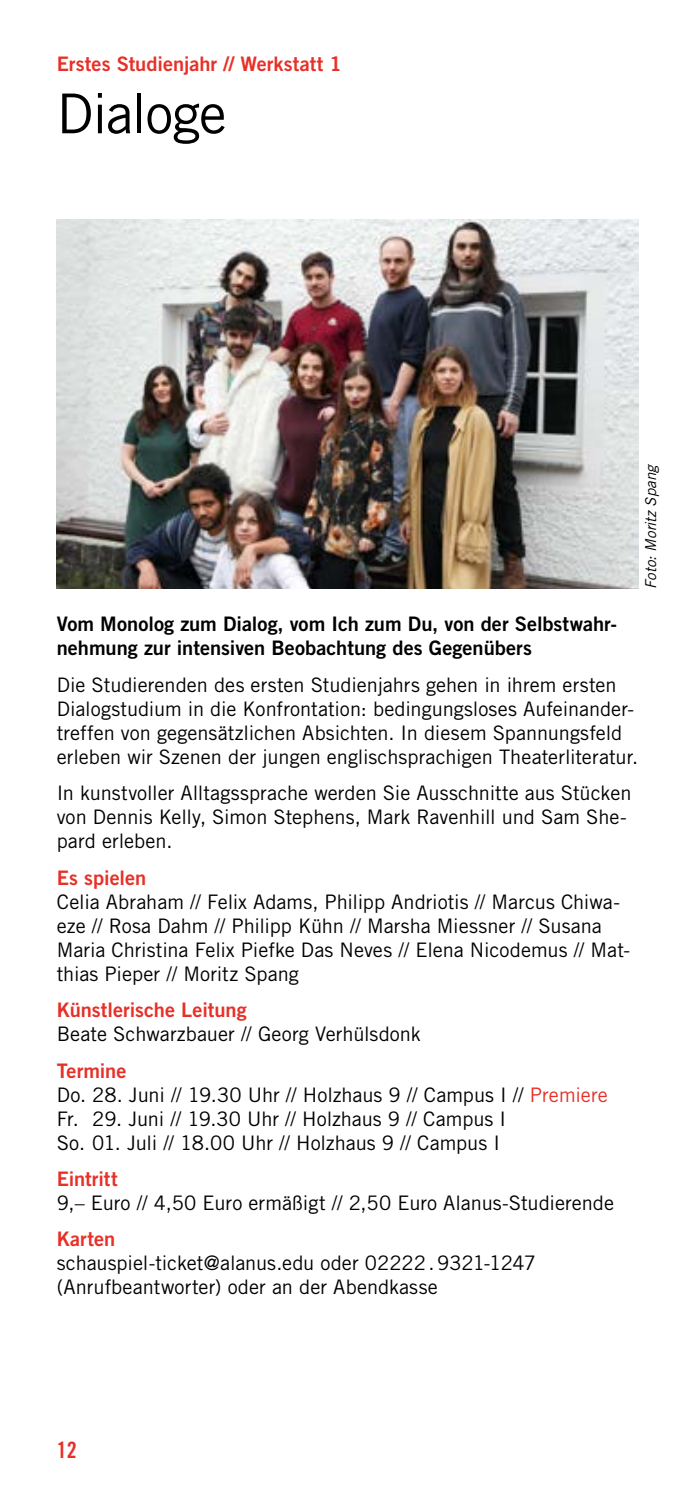
<style>
.page{position:relative;width:695px;height:1489px;background:#fff}
.page>*{position:absolute;margin:0;border:0;box-sizing:border-box;transform-origin:0 0}
.t1{font:55px "Trade Gothic LT Std";letter-spacing:-.025em;color:#000}
.t2{font:22.5px "Trade Gothic LT Std Bd Cn 20";color:#e73027}
.t3{font:20px/24px "Trade Gothic LT Std";color:#000}
.t4{font:20px/24px "Trade Gothic LT Std Bd 2";color:#000}
.t5{font:20px "Trade Gothic LT Std Bd 2";color:#e73027}
.t6{font:italic 15px "Trade Gothic LT Std";color:#000}
.s1{color:#e73027}
</style>
<div class="page">
<img style="left:57px;top:220px;width:581px;height:368px">
<p class="t5" style="left:57px;top:52px;width:286px">Erstes Studienjahr // Werkstatt 1</p>
<h1 class="t1" style="left:57px;top:80px;width:171px">Dialoge</h1>
<p class="t6" style="left:641px;top:588px;width:126px;rotate:-90deg">Foto: Moritz Spang</p>
<p class="t4" style="left:57px;top:611px;width:562px">Vom Monolog zum Dialog, vom Ich zum Du, von der Selbstwahr&shy;nehmung zur intensiven Beobachtung des Gegenübers</p>
<p class="t3" style="left:57px;top:672px;width:583px">Die Studierenden des ersten Studienjahrs gehen in ihrem ersten Dialogstudium in die Konfrontation: bedingungsloses Aufeinander&shy;treffen von gegensätzlichen Absichten. In diesem Spannungsfeld erleben wir Szenen der jungen englischsprachigen Theaterliteratur.</p>
<p class="t3" style="left:57px;top:780px;width:576px">In kunstvoller Alltagssprache werden Sie Ausschnitte aus Stücken von Dennis Kelly, Simon Stephens, Mark Ravenhill und Sam She&shy;pard erleben.</p>
<p class="t5" style="left:57px;top:865px;width:91px">Es spielen</p>
<p class="t3" style="left:57px;top:889px;width:575px">Celia Abraham // Felix Adams, Philipp Andriotis // Marcus Chiwa&shy;eze // Rosa Dahm // Philipp Kühn // Marsha Miessner // Susana Maria Christina Felix Piefke Das Neves // Elena Nicodemus // Mat&shy;thias Pieper // Moritz Spang</p>
<p class="t5" style="left:57px;top:997px;width:191px">Künstlerische Leitung</p>
<p class="t3" style="left:57px;top:1021px;width:365px">Beate Schwarzbauer // Georg Verhülsdonk</p>
<p class="t5" style="left:57px;top:1057px;width:71px">Termine</p>
<p class="t3" style="left:57px;top:1082px;width:552px">Do. 28. Juni // 19.30 Uhr // Holzhaus 9 // Campus I // <span class="s1">Premiere<br></span>Fr. 29. Juni // 19.30 Uhr // Holzhaus 9 // Campus I<br>So. 01. Juli // 18.00 Uhr // Holzhaus 9 // Campus I</p>
<p class="t5" style="left:57px;top:1166px;width:62px">Eintritt</p>
<p class="t3" style="left:57px;top:1190px;width:558px">9,– Euro // 4,50 Euro ermäßigt // 2,50 Euro Alanus-Studierende</p>
<p class="t5" style="left:57px;top:1226px;width:60px">Karten</p>
<p class="t3" style="left:57px;top:1250px;width:480px">schauspiel-ticket@alanus.edu oder 02222.9321-1247 (Anrufbeantworter) oder an der Abendkasse</p>
<p class="t2" style="left:57px;top:1436px;width:21px">12</p>
</div>
